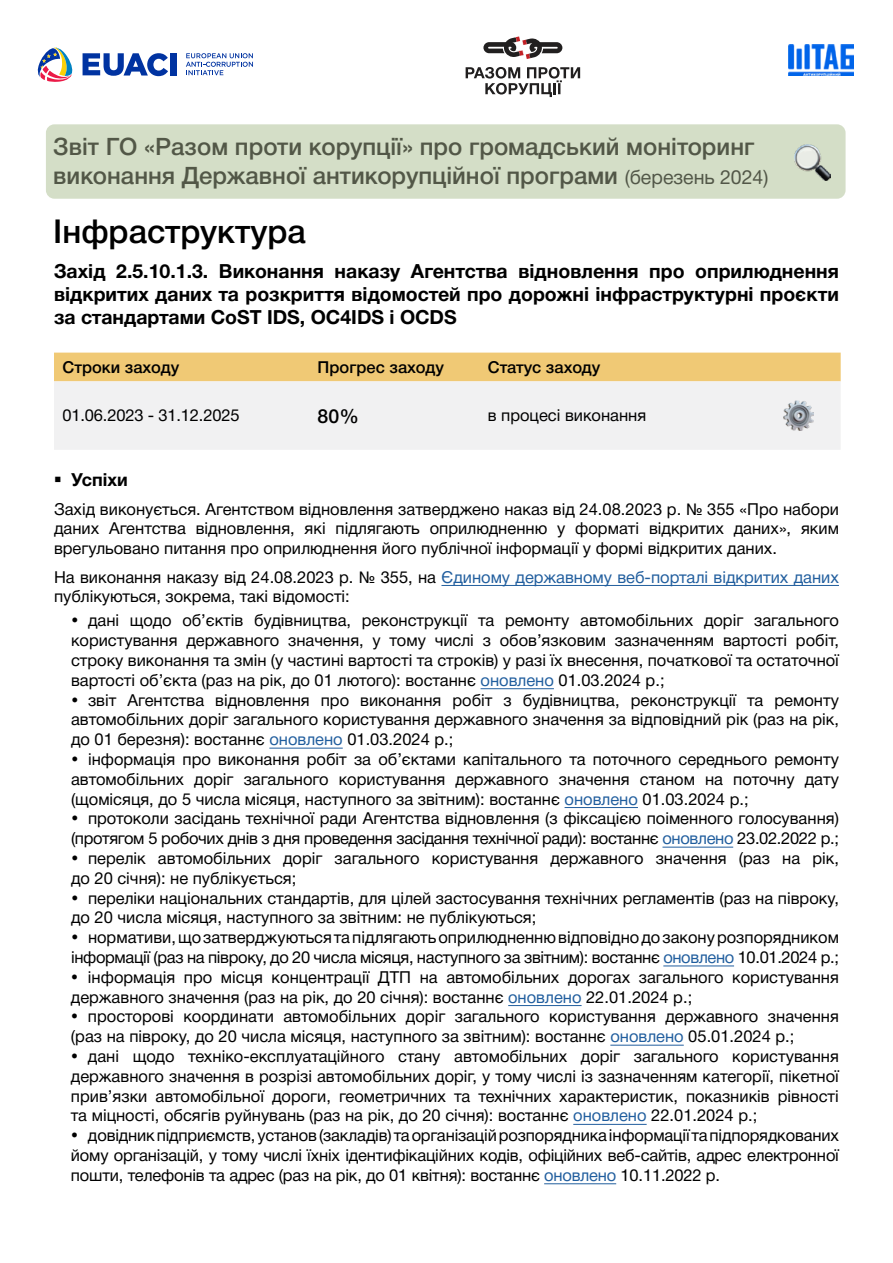
<style>
.page{position:relative;width:893px;height:1263px;background:#fff}
.page>*{position:absolute;margin:0;border:0;box-sizing:border-box;transform-origin:0 0}
.t1{font:500 33px "Helvetica Neue Cyr";color:#000}
.t2{font:500 24px/28.8px "Helvetica Neue Cyr";color:#525747}
.t3{font:700 19.5px/23.4px "Helvetica Neue Cyr";color:#000;text-align:justify}
.t4{font:500 19.5px "Helvetica Neue Cyr";color:#000}
.t5{font:700 18px "Helvetica Neue Cyr";color:#000}
.t6{font:16.5px/19.8px "Helvetica Neue Cyr";color:#000;text-align:justify}
.t7{font:16.5px "Helvetica Neue Cyr";letter-spacing:-.02em;color:#000}
.t8{font:500 16.5px "Helvetica Neue Cyr";color:#000}
.s1{font-weight:400;font-size:19.5px;color:#525748}
.s2{color:#215e9e}
</style>
<div class="page">
<div style="left:46px;top:124px;width:799px;height:75px;background:#d4dec7;border-radius:9px"></div>
<svg style="left:483px;top:36px;width:79px;height:23px"></svg>
<svg style="left:466px;top:67px;width:114px;height:30px"></svg>
<svg style="left:186px;top:53px;width:67px;height:22px"></svg>
<svg style="left:37px;top:47px;width:36px;height:35px"></svg>
<svg style="left:83px;top:53px;width:85px;height:23px"></svg>
<div style="left:170px;top:53px;width:6px;height:22px;background:#0033a1"></div>
<img style="left:789px;top:45px;width:65px;height:31px">
<img style="left:794px;top:144px;width:36px;height:36px">
<hr style="left:441px;top:585px;width:398px;height:1px;background:#215e9e">
<hr style="left:481px;top:688px;width:73px;height:1px;background:#215e9e">
<hr style="left:269px;top:748px;width:74px;height:1px;background:#215e9e">
<hr style="left:565px;top:807px;width:73px;height:1px;background:#215e9e">
<hr style="left:662px;top:847px;width:71px;height:1px;background:#215e9e">
<hr style="left:663px;top:965px;width:71px;height:1px;background:#215e9e">
<hr style="left:508px;top:1005px;width:74px;height:1px;background:#215e9e">
<hr style="left:610px;top:1045px;width:74px;height:1px;background:#215e9e">
<hr style="left:573px;top:1124px;width:74px;height:1px;background:#215e9e">
<hr style="left:544px;top:1183px;width:72px;height:1px;background:#215e9e">
<div style="left:54px;top:353px;width:787px;height:28px;background:#f0c975"></div>
<div style="left:54px;top:381px;width:787px;height:69px;background:#f1f1f2"></div>
<img style="left:783px;top:401px;width:30px;height:30px">
<h2 class="t2" style="left:53px;top:133px;width:717px">Звіт ГО «Разом проти корупції» про громадський моніторинг виконання Державної антикорупційної програми <span class="s1">(березень 2024)</span></h2>
<h1 class="t1" style="left:53px;top:213px;width:254px">Інфраструктура</h1>
<p class="t3" style="left:54px;top:259px;width:786px">Захід 2.5.10.1.3. Виконання наказу Агентства відновлення про оприлюднення відкритих даних та розкриття відомостей про дорожні інфраструктурні проєкти за стандартами CoST IDS, OC4IDS і OCDS</p>
<p class="t8" style="left:63px;top:358px;width:118px">Строки заходу</p>
<p class="t8" style="left:318px;top:358px;width:128px">Прогрес заходу</p>
<p class="t8" style="left:488px;top:358px;width:114px">Статус заходу</p>
<p class="t6" style="left:63px;top:406px;width:179px">01.06.2023 - 31.12.2025</p>
<p class="t4" style="left:318px;top:405px;width:43px">80%</p>
<p class="t6" style="left:488px;top:406px;width:160px">в процесі виконання</p>
<p class="t5" style="left:71px;top:470px;width:58px">Успіхи</p>
<p class="t6" style="left:54px;top:499px;width:786px">Захід виконується. Агентством відновлення затверджено наказ від 24.08.2023 р. № 355 «Про набори даних Агентства відновлення, які підлягають оприлюдненню у форматі відкритих даних», яким врегульовано питання про оприлюднення його публічної інформації у формі відкритих даних.</p>
<p class="t6" style="left:54px;top:567px;width:786px">На виконання наказу від 24.08.2023 р. № 355, на <span class="s2">Єдиному державному веб-порталі відкритих даних </span>публікуються, зокрема, такі відомості:</p>
<p class="t6" style="left:71px;top:611px;width:769px;text-indent:17px">дані щодо об’єктів будівництва, реконструкції та ремонту автомобільних доріг загального користування державного значення, у тому числі з обов’язковим зазначенням вартості робіт, строку виконання та змін (у частині вартості та строків) у разі їх внесення, початкової та остаточної вартості об’єкта (раз на рік, до 01 лютого): востаннє <span class="s2">оновлено</span> 01.03.2024 р.;</p>
<p class="t6" style="left:71px;top:690px;width:769px;text-indent:17px">звіт Агентства відновлення про виконання робіт з будівництва, реконструкції та ремонту автомобільних доріг загального користування державного значення за відповідний рік (раз на рік, до 01 березня): востаннє <span class="s2">оновлено</span> 01.03.2024 р.;</p>
<p class="t6" style="left:71px;top:749px;width:769px;text-indent:17px">інформація про виконання робіт за об’єктами капітального та поточного середнього ремонту автомобільних доріг загального користування державного значення станом на поточну дату (щомісяця, до 5 числа місяця, наступного за звітним): востаннє <span class="s2">оновлено</span> 01.03.2024 р.;</p>
<p class="t6" style="left:88px;top:809px;width:752px">протоколи засідань технічної ради Агентства відновлення (з фіксацією поіменного голосування)</p>
<p class="t7" style="left:71px;top:829px;width:769px">(протягом 5 робочих днів з дня проведення засідання технічної ради): востаннє <span class="s2">оновлено</span> 23.02.2022 р.;</p>
<p class="t6" style="left:88px;top:848px;width:752px">перелік автомобільних доріг загального користування державного значення (раз на рік,</p>
<p class="t6" style="left:71px;top:868px;width:227px">до 20 січня): не публікується;</p>
<p class="t6" style="left:88px;top:888px;width:752px">переліки національних стандартів, для цілей застосування технічних регламентів (раз на півроку,</p>
<p class="t6" style="left:71px;top:908px;width:467px">до 20 числа місяця, наступного за звітним: не публікуються;</p>
<p class="t6" style="left:88px;top:928px;width:752px">нормативи, що затверджуються та підлягають оприлюдненню відповідно до закону розпорядником</p>
<p class="t7" style="left:71px;top:948px;width:769px">інформації (раз на півроку, до 20 числа місяця, наступного за звітним): востаннє <span class="s2">оновлено</span> 10.01.2024 р.;</p>
<p class="t6" style="left:88px;top:967px;width:752px">інформація про місця концентрації ДТП на автомобільних дорогах загального користування</p>
<p class="t6" style="left:71px;top:987px;width:623px">державного значення (раз на рік, до 20 січня): востаннє <span class="s2">оновлено</span> 22.01.2024 р.;</p>
<p class="t6" style="left:88px;top:1007px;width:752px">просторові координати автомобільних доріг загального користування державного значення</p>
<p class="t6" style="left:71px;top:1027px;width:725px">(раз на півроку, до 20 числа місяця, наступного за звітним): востаннє <span class="s2">оновлено</span> 05.01.2024 р.;</p>
<p class="t6" style="left:88px;top:1046px;width:752px">дані щодо техніко-експлуатаційного стану автомобільних доріг загального користування</p>
<p class="t6" style="left:71px;top:1066px;width:769px">державного значення в розрізі автомобільних доріг, у тому числі із зазначенням категорії, пікетної</p>
<p class="t6" style="left:71px;top:1086px;width:769px">прив’язки автомобільної дороги, геометричних та технічних характеристик, показників рівності</p>
<p class="t6" style="left:71px;top:1106px;width:688px">та міцності, обсягів руйнувань (раз на рік, до 20 січня): востаннє <span class="s2">оновлено</span> 22.01.2024 р.;</p>
<p class="t6" style="left:88px;top:1126px;width:752px">довідник підприємств, установ (закладів) та організацій розпорядника інформації та підпорядкованих</p>
<p class="t6" style="left:71px;top:1145px;width:769px">йому організацій, у тому числі їхніх ідентифікаційних кодів, офіційних веб-сайтів, адрес електронної</p>
<p class="t6" style="left:71px;top:1165px;width:651px">пошти, телефонів та адрес (раз на рік, до 01 квітня): востаннє <span class="s2">оновлено</span> 10.11.2022 р.</p>
</div>
